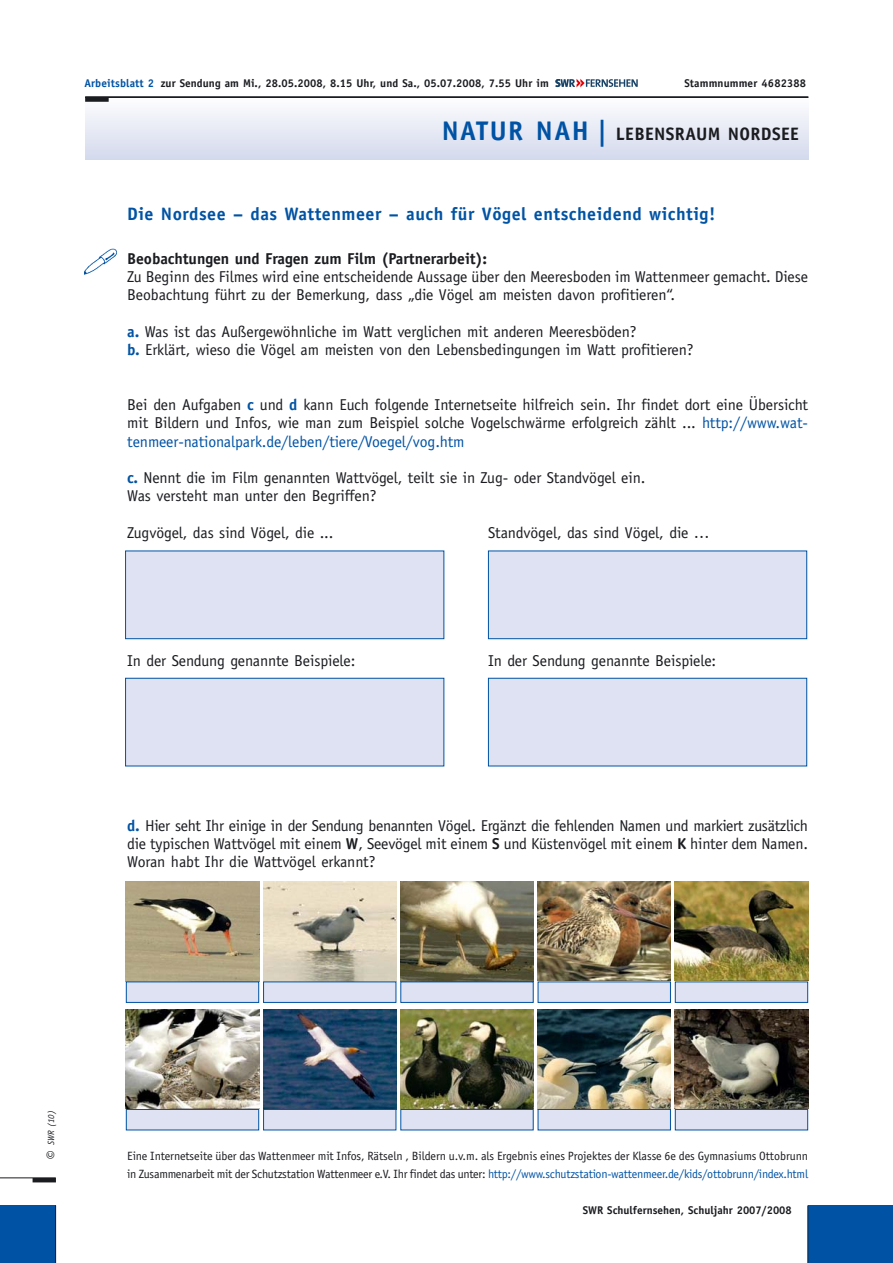
<style>
.page{position:relative;width:893px;height:1263px;background:#fff}
.page>*{position:absolute;margin:0;border:0;box-sizing:border-box;transform-origin:0 0}
.t1{font:700 18px "Officina Sans";letter-spacing:.03em;color:#0053a4}
.t2{font:700 18px "Officina Sans";letter-spacing:.02em;color:#1b1c20}
.t3{font:15.75px/18.3px "Officina Sans";letter-spacing:-.005em;color:#1b1c20}
.t4{font:700 15.75px "Officina Sans";letter-spacing:-.005em;color:#1b1c20}
.t5{font:12px/18.3px "Officina Sans";letter-spacing:-.02em;color:#1b1c20}
.t6{font:700 11.25px "Officina Sans";letter-spacing:.005em;color:#1b1c20}
.t7{font:italic 9px "Officina Sans";color:#1b1c20}
.s1{color:#0053a4}
.s2{font-size:27px;color:#0053a4}
.s3{font-weight:700;color:#0053a4}
.s4{font-weight:700}
.s5{font-size:16.5px}
</style>
<div class="page">
<div style="left:808px;top:1205px;width:84px;height:58px;background:#0053a4"></div>
<hr style="left:807px;top:1205px;width:1px;height:58px;background:#1b1c20">
<div style="left:0;top:1205px;width:56px;height:58px;background:#0053a4"></div>
<hr style="left:33px;top:1178px;width:23px;height:4px;background:#1b1c20">
<hr style="left:0;top:1178px;width:56px;height:1px;background:#1b1c20">
<hr style="left:55px;top:1205px;width:1px;height:58px;background:#1b1c20">
<img style="left:85px;top:248px;width:32px;height:27px">
<hr style="left:85px;top:155px;width:723px;height:4px;background:#d5dbee">
<hr style="left:85px;top:151px;width:723px;height:4px;background:#d8ddef">
<hr style="left:85px;top:147px;width:723px;height:4px;background:#dadff0">
<hr style="left:85px;top:143px;width:723px;height:4px;background:#dde1f1">
<hr style="left:85px;top:139px;width:723px;height:4px;background:#dfe3f2">
<hr style="left:85px;top:137px;width:723px;height:4px;background:#e1e5f3">
<hr style="left:85px;top:133px;width:723px;height:4px;background:#e3e7f4">
<hr style="left:85px;top:129px;width:723px;height:4px;background:#e1e5f3">
<hr style="left:85px;top:125px;width:723px;height:4px;background:#e5e8f5">
<hr style="left:85px;top:122px;width:723px;height:3px;background:#e8ebf6">
<hr style="left:85px;top:119px;width:723px;height:3px;background:#ebeef7">
<hr style="left:85px;top:116px;width:723px;height:3px;background:#eeeff8">
<hr style="left:85px;top:113px;width:723px;height:3px;background:#f0f2f9">
<hr style="left:85px;top:110px;width:723px;height:3px;background:#f3f4fa">
<hr style="left:85px;top:107px;width:723px;height:3px;background:#f6f6fb">
<hr style="left:85px;top:104px;width:723px;height:3px;background:#f8f9fc">
<hr style="left:85px;top:101px;width:723px;height:3px;background:#fbfbfd">
<div style="left:85px;top:97px;width:24px;height:5px;background:#1b1c20"></div>
<hr style="left:85px;top:97px;width:723px;height:1px;background:#1b1c20">
<svg style="left:555px;top:79px;width:82px;height:8px"></svg>
<div style="left:125px;top:551px;width:319px;height:88px;background:#dee2f2"></div>
<div style="left:125px;top:551px;width:319px;height:88px;border:1px solid #0053a4"></div>
<div style="left:488px;top:551px;width:318px;height:88px;background:#dee2f2"></div>
<div style="left:488px;top:551px;width:319px;height:88px;border:1px solid #0053a4"></div>
<div style="left:125px;top:678px;width:319px;height:88px;background:#dee2f2"></div>
<div style="left:125px;top:678px;width:319px;height:88px;border:1px solid #0053a4"></div>
<div style="left:488px;top:678px;width:318px;height:88px;background:#dee2f2"></div>
<div style="left:488px;top:678px;width:319px;height:88px;border:1px solid #0053a4"></div>
<img style="left:126px;top:882px;width:133px;height:99px">
<div style="left:126px;top:982px;width:133px;height:20px;background:#dee2f2"></div>
<div style="left:126px;top:982px;width:133px;height:21px;border:1px solid #0053a4"></div>
<img style="left:263px;top:882px;width:133px;height:100px">
<div style="left:263px;top:982px;width:133px;height:20px;background:#dee2f2"></div>
<div style="left:263px;top:982px;width:133px;height:21px;border:1px solid #0053a4"></div>
<img style="left:400px;top:882px;width:133px;height:100px">
<div style="left:401px;top:982px;width:132px;height:20px;background:#dee2f2"></div>
<div style="left:400px;top:982px;width:133px;height:21px;border:1px solid #0053a4"></div>
<img style="left:537px;top:882px;width:133px;height:99px">
<div style="left:538px;top:982px;width:132px;height:20px;background:#dee2f2"></div>
<div style="left:537px;top:982px;width:133px;height:21px;border:1px solid #0053a4"></div>
<img style="left:675px;top:882px;width:133px;height:99px">
<div style="left:675px;top:982px;width:132px;height:20px;background:#dee2f2"></div>
<div style="left:675px;top:982px;width:133px;height:21px;border:1px solid #0053a4"></div>
<img style="left:126px;top:1009px;width:133px;height:99px">
<div style="left:126px;top:1109px;width:133px;height:21px;background:#dee2f2"></div>
<div style="left:126px;top:1109px;width:133px;height:21px;border:1px solid #0053a4"></div>
<img style="left:263px;top:1009px;width:133px;height:100px">
<div style="left:263px;top:1109px;width:133px;height:21px;background:#dee2f2"></div>
<div style="left:263px;top:1109px;width:133px;height:21px;border:1px solid #0053a4"></div>
<img style="left:400px;top:1009px;width:133px;height:99px">
<div style="left:401px;top:1109px;width:132px;height:21px;background:#dee2f2"></div>
<div style="left:400px;top:1109px;width:133px;height:21px;border:1px solid #0053a4"></div>
<img style="left:537px;top:1009px;width:133px;height:100px">
<div style="left:538px;top:1109px;width:132px;height:21px;background:#dee2f2"></div>
<div style="left:537px;top:1109px;width:133px;height:21px;border:1px solid #0053a4"></div>
<img style="left:675px;top:1009px;width:133px;height:100px">
<div style="left:675px;top:1109px;width:132px;height:21px;background:#dee2f2"></div>
<div style="left:675px;top:1109px;width:133px;height:21px;border:1px solid #0053a4"></div>
<p class="t6" style="left:84px;top:79px;width:466px"><span class="s1">Arbeitsblatt 2</span> zur Sendung am Mi., 28.05.2008, 8.15 Uhr, und Sa., 05.07.2008, 7.55 Uhr im</p>
<p class="t6" style="left:684px;top:79px;width:123px">Stammnummer 4682388</p>
<p class="t2" style="left:441px;top:127px;width:358px"><span class="s2">NATUR NAH |</span> LEBENSRAUM NORDSEE</p>
<p class="t1" style="left:127px;top:207px;width:589px">Die Nordsee – das Wattenmeer – auch für Vögel entscheidend wichtig!</p>
<p class="t4" style="left:127px;top:252px;width:361px">Beobachtungen und Fragen zum Film (Partnerarbeit):</p>
<p class="t3" style="left:127px;top:269px;width:682px">Zu Beginn des Filmes wird eine entscheidende Aussage über den Meeresboden im Wattenmeer gemacht. Diese<br>Beobachtung führt zu der Bemerkung, dass „die Vögel am meisten davon profitieren“.</p>
<p class="t3" style="left:127px;top:324px;width:568px"><span class="s3">a.</span> Was ist das Außergewöhnliche im Watt verglichen mit anderen Meeresböden?<br><span class="s3">b.</span> Erklärt, wieso die Vögel am meisten von den Lebensbedingungen im Watt profitieren?</p>
<p class="t3" style="left:127px;top:397px;width:682px;text-align:justify">Bei den Aufgaben <span class="s3">c</span> und <span class="s3">d</span> kann Euch folgende Internetseite hilfreich sein. Ihr findet dort eine Übersicht mit Bildern und Infos, wie man zum Beispiel solche Vogelschwärme erfolgreich zählt ... <span class="s1">http://www.wat&shy;tenmeer-nationalpark.de/leben/tiere/Voegel/vog.htm</span></p>
<p class="t3" style="left:127px;top:470px;width:520px"><span class="s3">c.</span> Nennt die im Film genannten Wattvögel, teilt sie in Zug- oder Standvögel ein.<br>Was versteht man unter den Begriffen?</p>
<p class="t3" style="left:127px;top:525px;width:208px">Zugvögel, das sind Vögel, die ...</p>
<p class="t3" style="left:488px;top:525px;width:223px">Standvögel, das sind Vögel, die …</p>
<p class="t3" style="left:127px;top:653px;width:230px">In der Sendung genannte Beispiele:</p>
<p class="t3" style="left:488px;top:653px;width:230px">In der Sendung genannte Beispiele:</p>
<p class="t3" style="left:127px;top:817px;width:682px;text-align:justify"><span class="s3">d.</span> Hier seht Ihr einige in der Sendung benannten Vögel. Ergänzt die fehlenden Namen und markiert zusätzlich die typischen Wattvögel mit einem <span class="s4">W</span>, Seevögel mit einem <span class="s4">S</span> und Küstenvögel mit einem <span class="s4">K</span> hinter dem Namen.<br>Woran habt Ihr die Wattvögel erkannt?</p>
<p class="t7" style="left:48px;top:1160px;width:51px;rotate:-90deg"><span class="s5">©</span> SWR (10)</p>
<p class="t5" style="left:127px;top:1147px;width:682px">Eine Internetseite über das Wattenmeer mit Infos, Rätseln , Bildern u.v.m. als Ergebnis eines Projektes der Klasse 6e des Gymnasiums Ottobrunn in Zusammenarbeit mit der Schutzstation Wattenmeer e.V. Ihr findet das unter: <span class="s1">http://www.schutzstation-wattenmeer.de/kids/ottobrunn/index.html</span></p>
<p class="t6" style="left:582px;top:1205px;width:211px">SWR Schulfernsehen, Schuljahr 2007/2008</p>
</div>
